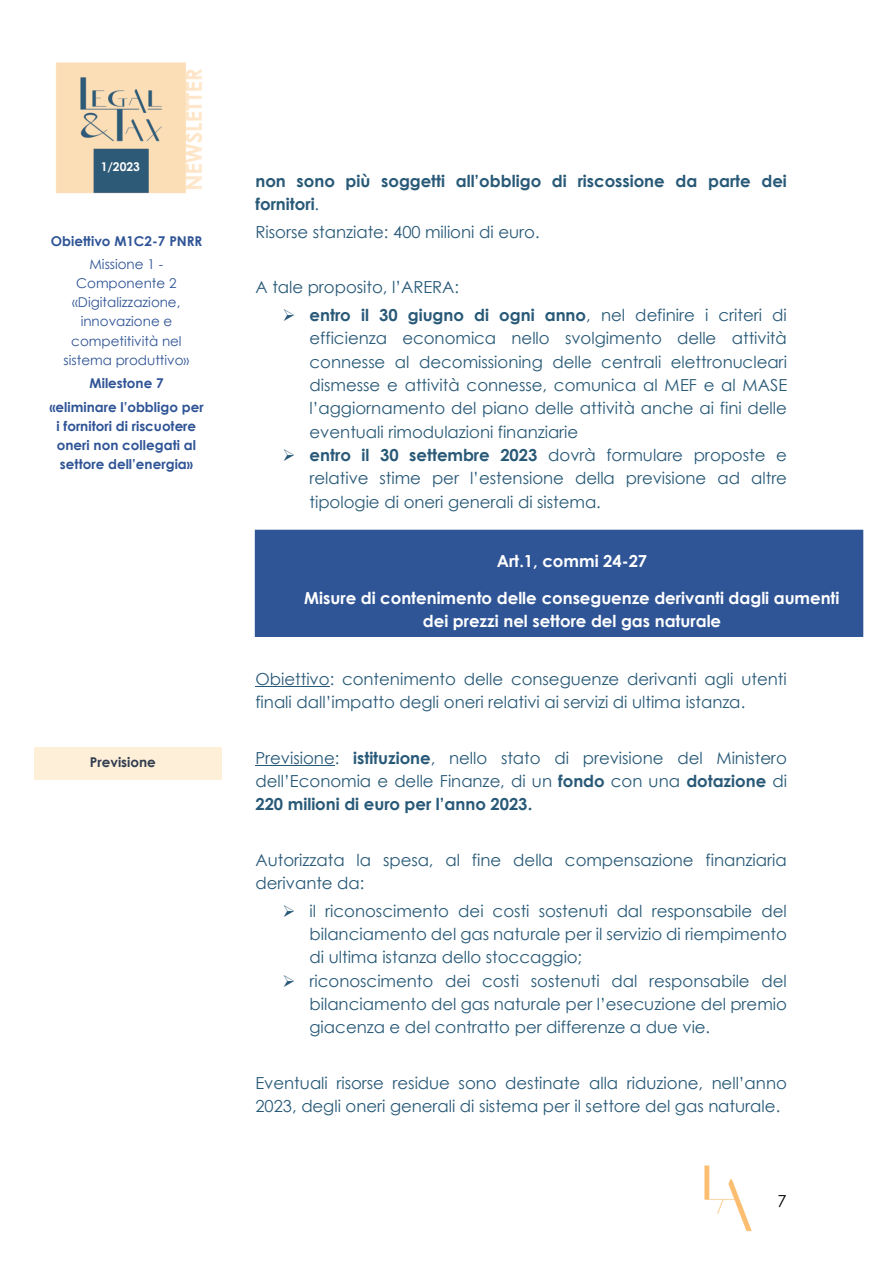
<style>
.page{position:relative;width:893px;height:1264px;background:#fff}
.page>*{position:absolute;margin:0;border:0;box-sizing:border-box;transform-origin:0 0}
.t1{font:16.5px/23.2px "Century Gothic";color:#285977;text-align:justify}
.t2{font:700 16.5px/23.2px "Century Gothic";color:#fff;text-align:center}
.t3{font:700 16.5px/23.2px "Century Gothic";color:#285977}
.t4{font:16.5px "Century Gothic";color:#000}
.t5{font:700 13.5px/19px "Century Gothic";color:#2f5496;text-align:center}
.t6{font:13.5px/19px "Century Gothic";color:#2f5496;text-align:center}
.t7{font:700 13.5px "Century Gothic";color:#323e4f}
.t8{font:700 12px "Century Gothic";color:#fff}
.s1{font-weight:400}
.s2{font-weight:700}
</style>
<div class="page">
<img style="left:55px;top:62px;width:148px;height:132px">
<img style="left:704px;top:1165px;width:48px;height:67px">
<hr style="left:255px;top:686px;width:74px;height:1px;background:#285977">
<hr style="left:255px;top:765px;width:80px;height:1px;background:#285977">
<div style="left:255px;top:530px;width:607px;height:106px;background:#2f5597"></div>
<div style="left:255px;top:529px;width:608px;height:107px;border:1px solid #2f5597"></div>
<p class="t8" style="left:101px;top:158px;width:41px">1/2023</p>
<p class="t5" style="left:51px;top:231px;width:153px">Obiettivo M1C2-7 PNRR</p>
<p class="t6" style="left:64px;top:254px;width:127px">Missione 1 -<br>Componente 2 «Digitalizzazione, innovazione e competitività nel sistema produttivo»</p>
<p class="t5" style="left:89px;top:373px;width:76px">Milestone 7</p>
<p class="t5" style="left:49px;top:396px;width:156px">«eliminare l’obbligo per i fornitori di riscuotere oneri non collegati al settore dell’energia»</p>
<p class="t7" style="left:90px;top:753px;width:67px">Previsione</p>
<p class="t3" style="left:255px;top:168px;width:533px">non sono più soggetti all’obbligo di riscossione da parte dei fornitori<span class="s1">.</span></p>
<p class="t1" style="left:255px;top:219px;width:286px">Risorse stanziate: 400 milioni di euro.</p>
<p class="t1" style="left:255px;top:275px;width:205px">A tale proposito, l’ARERA:</p>
<p class="t1" style="left:309px;top:303px;width:479px;text-indent:-27px">➢ <span class="s2">entro il 30 giugno di ogni anno</span>, nel definire i criteri di efficienza economica nello svolgimento delle attività connesse al decomissioning delle centrali elettronucleari dismesse e attività connesse, comunica al MEF e al MASE l’aggiornamento del piano delle attività anche ai fini delle eventuali rimodulazioni finanziarie</p>
<p class="t1" style="left:309px;top:442px;width:479px;text-indent:-27px">➢ <span class="s2">entro il 30 settembre 2023</span> dovrà formulare proposte e relative stime per l’estensione della previsione ad altre tipologie di oneri generali di sistema.</p>
<p class="t2" style="left:497px;top:548px;width:152px">Art.1, commi 24-27</p>
<p class="t2" style="left:304px;top:585px;width:537px">Misure di contenimento delle conseguenze derivanti dagli aumenti dei prezzi nel settore del gas naturale</p>
<p class="t1" style="left:255px;top:666px;width:533px">Obiettivo: contenimento delle conseguenze derivanti agli utenti finali dall’impatto degli oneri relativi ai servizi di ultima istanza.</p>
<p class="t1" style="left:255px;top:745px;width:533px">Previsione: <span class="s2">istituzione</span>, nello stato di previsione del Ministero dell’Economia e delle Finanze, di un <span class="s2">fondo</span> con una <span class="s2">dotazione</span> di <span class="s2">220 milioni di euro per l’anno 2023.</span></p>
<p class="t1" style="left:255px;top:847px;width:532px">Autorizzata la spesa, al fine della compensazione finanziaria derivante da:</p>
<p class="t1" style="left:309px;top:898px;width:479px;text-indent:-27px">➢ il riconoscimento dei costi sostenuti dal responsabile del bilanciamento del gas naturale per il servizio di riempimento di ultima istanza dello stoccaggio;</p>
<p class="t1" style="left:309px;top:968px;width:479px;text-indent:-27px">➢ riconoscimento dei costi sostenuti dal responsabile del bilanciamento del gas naturale per l’esecuzione del premio giacenza e del contratto per differenze a due vie.</p>
<p class="t1" style="left:255px;top:1070px;width:533px">Eventuali risorse residue sono destinate alla riduzione, nell’anno<br>2023, degli oneri generali di sistema per il settore del gas naturale.</p>
<p class="t4" style="left:777px;top:1190px;width:11px">7</p>
</div>
